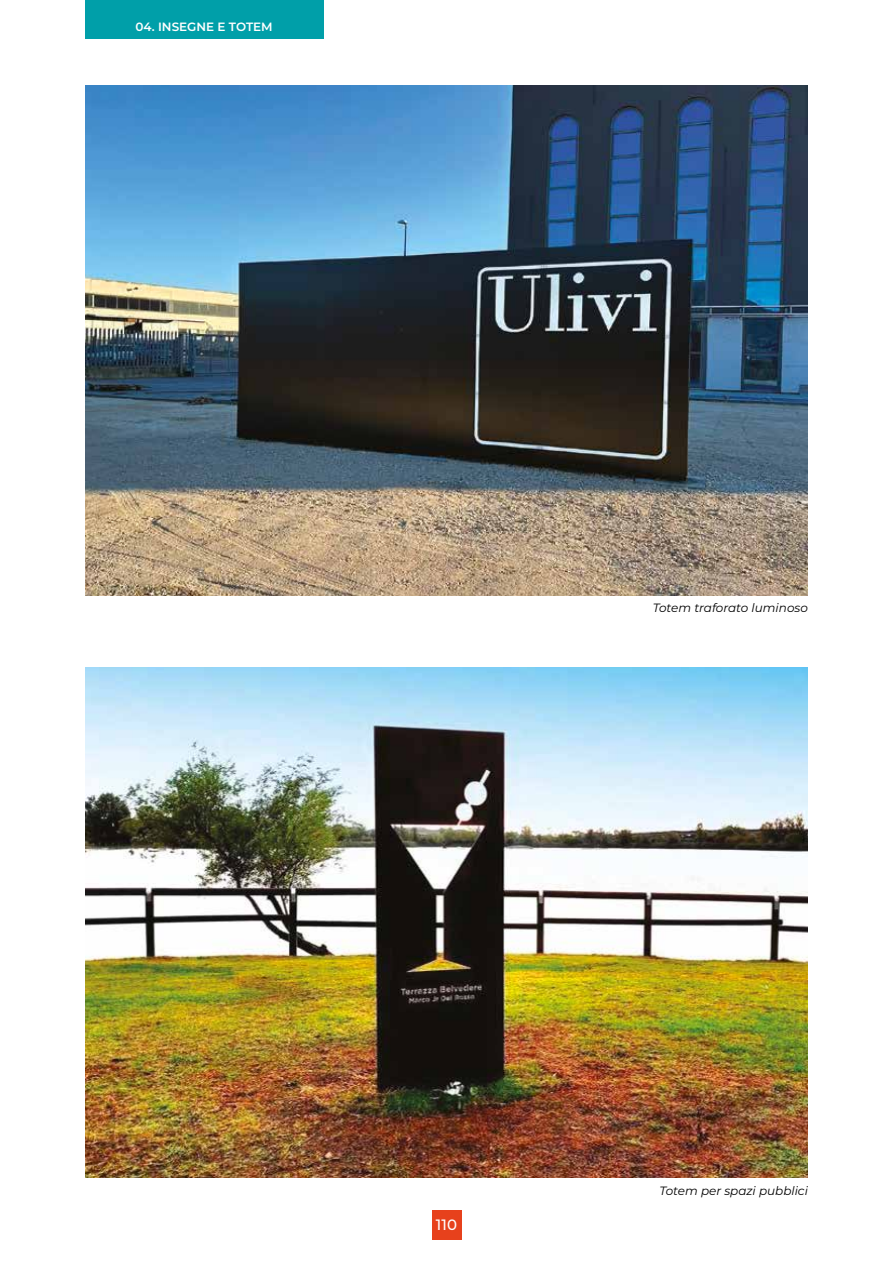
<style>
.page{position:relative;width:893px;height:1263px;background:#fff}
.page>*{position:absolute;margin:0;border:0;box-sizing:border-box;transform-origin:0 0}
.t1{font:500 15px "Montserrat";color:#fff}
.t2{font:italic 12px "Montserrat";color:#000}
.t3{font:600 12px "Montserrat";color:#fff}
</style>
<div class="page">
<div style="left:432px;top:1210px;width:29px;height:30px;background:#e7411c"></div>
<img style="left:85px;top:85px;width:723px;height:510px">
<div style="left:85px;top:0;width:238px;height:38px;background:#009fa9"></div>
<img style="left:85px;top:668px;width:723px;height:510px">
<p class="t3" style="left:135px;top:18px;width:139px">04. INSEGNE E TOTEM</p>
<p class="t2" style="left:653px;top:600px;width:157px">Totem traforato luminoso</p>
<p class="t1" style="left:436px;top:1214px;width:23px">110</p>
<p class="t2" style="left:659px;top:1182px;width:150px">Totem per spazi pubblici</p>
</div>
